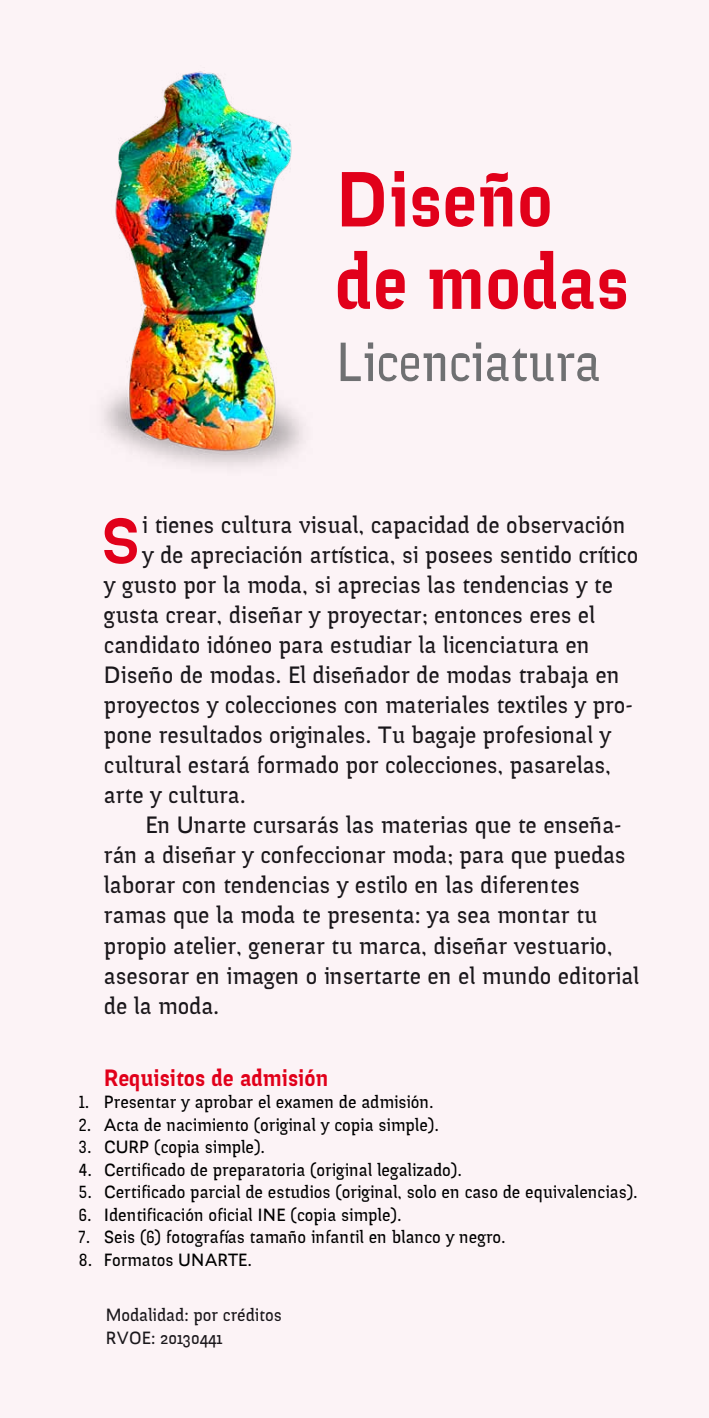
<style>
.page{position:relative;width:709px;height:1418px;background:#fff}
.page>*{position:absolute;margin:0;border:0;box-sizing:border-box;transform-origin:0 0}
.t1{font:82.38px/82.4px "un Arte Logo Negra";letter-spacing:.01em;color:#e1001a}
.t2{font:67.38px "un Arte Logo Negra";color:#e1001a}
.t3{font:58.12px "un Arte Logo Blanca";color:#6f7072}
.t4{font:25px "un Arte Texto Blanca";color:#1a171b}
.t5{font:25px "un Arte Texto Negra";color:#e1001a}
.t6{font:18.75px "un Arte Texto Blanca";color:#000}
.t7{font:18.75px/22.5px "un Arte Texto Blanca";color:#1a171b}
</style>
<div class="page">
<div style="left:0;top:0;width:709px;height:1417px;background:#fcf3f6"></div>
<img style="left:104px;top:71px;width:199px;height:396px">
<h1 class="t1" style="left:336px;top:153px;width:294px">Diseño de modas</h1>
<h3 class="t3" style="left:336px;top:315px;width:265px">Licenciatura</h3>
<h2 class="t2" style="left:100px;top:487px;width:42px">S</h2>
<p class="t4" style="left:142px;top:511px;width:485px">i tienes cultura visual, capacidad de observación</p>
<p class="t4" style="left:142px;top:541px;width:498px">y de apreciación artística, si posees sentido crítico</p>
<p class="t4" style="left:104px;top:571px;width:510px">y gusto por la moda, si aprecias las tendencias y te</p>
<p class="t4" style="left:104px;top:601px;width:492px">gusta crear, diseñar y proyectar; entonces eres el</p>
<p class="t4" style="left:104px;top:631px;width:487px">candidato idóneo para estudiar la licenciatura en</p>
<p class="t4" style="left:104px;top:661px;width:517px">Diseño de modas. El diseñador de modas trabaja en</p>
<p class="t4" style="left:104px;top:691px;width:530px">proyectos y colecciones con materiales textiles y pro-</p>
<p class="t4" style="left:104px;top:721px;width:509px">pone resultados originales. Tu bagaje profesional y</p>
<p class="t4" style="left:104px;top:751px;width:508px">cultural estará formado por colecciones, pasarelas,</p>
<p class="t4" style="left:104px;top:781px;width:143px">arte y cultura.</p>
<p class="t4" style="left:145px;top:811px;width:478px">En Unarte cursarás las materias que te enseña-</p>
<p class="t4" style="left:104px;top:841px;width:523px">rán a diseñar y confeccionar moda; para que puedas</p>
<p class="t4" style="left:104px;top:871px;width:477px">laborar con tendencias y estilo en las diferentes</p>
<p class="t4" style="left:104px;top:901px;width:495px">ramas que la moda te presenta: ya sea montar tu</p>
<p class="t4" style="left:104px;top:931px;width:510px">propio atelier, generar tu marca, diseñar vestuario,</p>
<p class="t4" style="left:104px;top:961px;width:536px">asesorar en imagen o insertarte en el mundo editorial</p>
<p class="t4" style="left:104px;top:991px;width:117px">de la moda.</p>
<p class="t5" style="left:104px;top:1063px;width:226px">Requisitos de admisión</p>
<p class="t6" style="left:79px;top:1091px;width:356px">1. Presentar y aprobar el examen de admisión.</p>
<p class="t6" style="left:79px;top:1114px;width:361px">2. Acta de nacimiento (original y copia simple).</p>
<p class="t6" style="left:79px;top:1136px;width:188px">3. CURP (copia simple).</p>
<p class="t6" style="left:79px;top:1159px;width:384px">4. Certificado de preparatoria (original legalizado).</p>
<p class="t6" style="left:79px;top:1181px;width:560px">5. Certificado parcial de estudios (original, solo en caso de equivalencias).</p>
<p class="t6" style="left:79px;top:1204px;width:324px">6. Identificación oficial INE (copia simple).</p>
<p class="t6" style="left:79px;top:1226px;width:428px">7. Seis (6) fotografías tamaño infantil en blanco y negro.</p>
<p class="t6" style="left:79px;top:1249px;width:174px">8. Formatos UNARTE.</p>
<p class="t7" style="left:106px;top:1303px;width:178px">Modalidad: por créditos<br>RVOE: 20130441</p>
</div>
